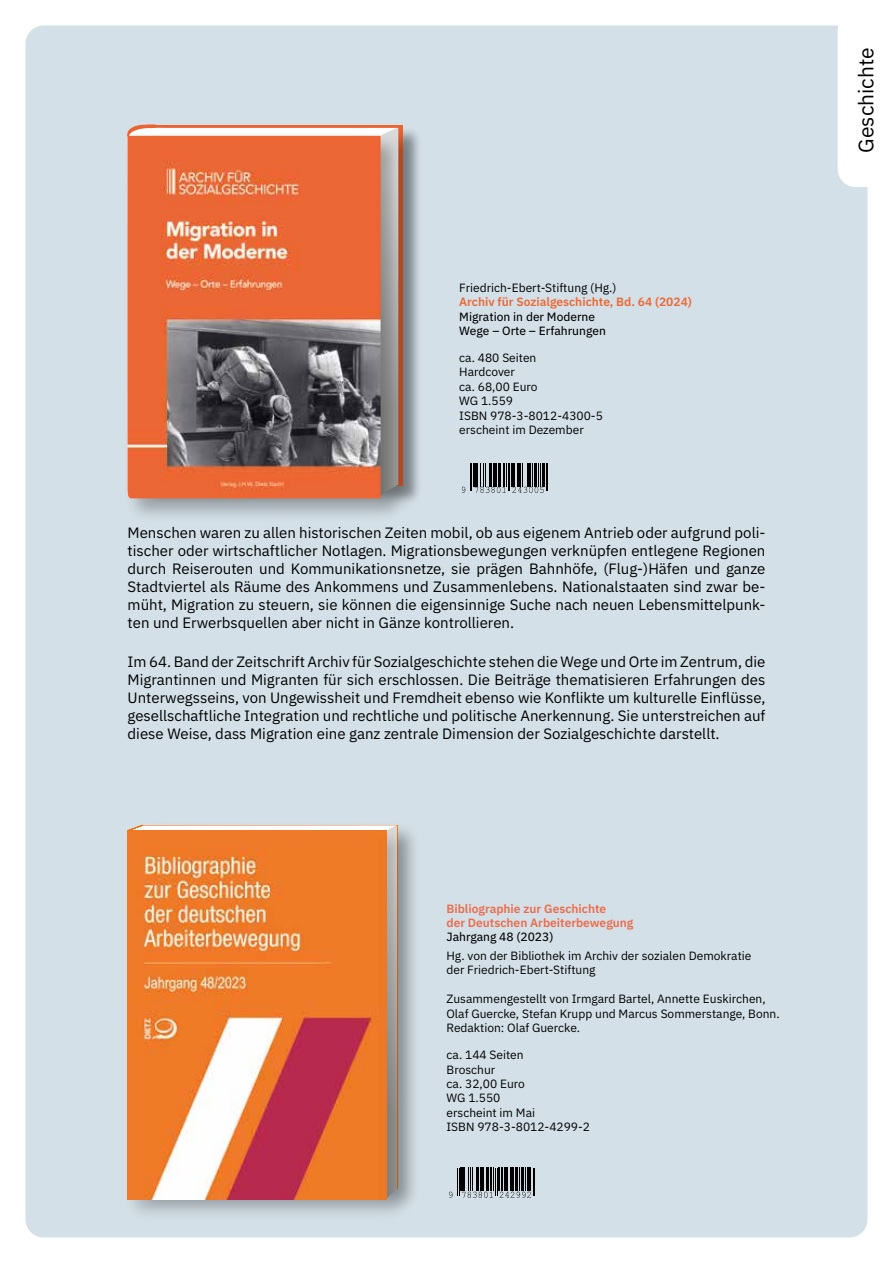
<style>
.page{position:relative;width:893px;height:1263px;background:#fff}
.page>*{position:absolute;margin:0;border:0;box-sizing:border-box;transform-origin:0 0}
.t1{font:21px "IBM Plex Sans";color:#000}
.t2{font:15px/18px "IBM Plex Sans";color:#000;text-align:justify}
.t3{font:12px/14.4px "IBM Plex Sans";color:#000}
.t4{font:12px/14.4px "IBM Plex Sans Text";color:#000}
.t5{font:600 12px/14.4px "IBM Plex Sans";color:#ed6a4b}
.t6{font:600 12px "IBM Plex Sans";color:#ec6734}
</style>
<div class="page">
<div style="left:26px;top:26px;width:841px;height:1211px;background:#d4e0e7;border-radius:18px"></div>
<div style="left:838px;top:13px;width:55px;height:174px;background:#fff;border-radius:18px"></div>
<svg style="left:449px;top:1168px;width:86px;height:30px"></svg>
<div style="left:381px;top:822px;width:40px;height:398px;background:#000;opacity:.21"></div>
<div style="left:122px;top:825px;width:288px;height:397px;background:#000;opacity:.21"></div>
<svg style="left:127px;top:825px;width:270px;height:374px;background:#e6844e"></svg>
<svg style="left:462px;top:463px;width:86px;height:30px"></svg>
<div style="left:375px;top:126px;width:48px;height:393px;background:#000;opacity:.28"></div>
<div style="left:124px;top:132px;width:281px;height:391px;background:#000;opacity:.28"></div>
<img style="left:128px;top:136px;width:253px;height:362px">
<p class="t3" style="left:459px;top:279px;width:159px">Friedrich-Ebert-Stiftung (Hg.)</p>
<p class="t6" style="left:459px;top:292px;width:234px">Archiv für Sozialgeschichte, Bd. 64 (2024)</p>
<p class="t4" style="left:459px;top:308px;width:148px">Migration in der Moderne<br>Wege – Orte – Erfahrungen</p>
<p class="t3" style="left:459px;top:350px;width:145px">ca. 480 Seiten<br>Hardcover<br>ca. 68,00 Euro<br>WG 1.559<br>ISBN 978-3-8012-4300-5 erscheint im Dezember</p>
<p class="t2" style="left:128px;top:522px;width:639px">Menschen waren zu allen historischen Zeiten mobil, ob aus eigenem Antrieb oder aufgrund poli&shy;tischer oder wirtschaftlicher Notlagen. Migrationsbewegungen verknüpfen entlegene Regionen durch Reiserouten und Kommunikationsnetze, sie prägen Bahnhöfe, (Flug-)Häfen und ganze Stadtviertel als Räume des Ankommens und Zusammenlebens. Nationalstaaten sind zwar be&shy;müht, Migration zu steuern, sie können die eigensinnige Suche nach neuen Lebensmittelpunk&shy;ten und Erwerbsquellen aber nicht in Gänze kontrollieren.</p>
<p class="t2" style="left:128px;top:651px;width:639px">Im 64. Band der Zeitschrift Archiv für Sozialgeschichte stehen die Wege und Orte im Zentrum, die Migrantinnen und Migranten für sich erschlossen. Die Beiträge thematisieren Erfahrungen des Unterwegsseins, von Ungewissheit und Fremdheit ebenso wie Konflikte um kulturelle Einflüsse, gesellschaftliche Integration und rechtliche und politische Anerkennung. Sie unterstreichen auf diese Weise, dass Migration eine ganz zentrale Dimension der Sozialgeschichte darstellt.</p>
<p class="t5" style="left:446px;top:900px;width:188px">Bibliographie zur Geschichte<br>der Deutschen Arbeiterbewegung</p>
<p class="t4" style="left:446px;top:929px;width:108px">Jahrgang 48 (2023)</p>
<p class="t3" style="left:446px;top:947px;width:307px">Hg. von der Bibliothek im Archiv der sozialen Demokratie der Friedrich-Ebert-Stiftung</p>
<p class="t3" style="left:446px;top:991px;width:335px">Zusammengestellt von Irmgard Bartel, Annette Euskirchen,<br>Olaf Guercke, Stefan Krupp und Marcus Sommerstange, Bonn.<br>Redaktion: Olaf Guercke.</p>
<p class="t3" style="left:446px;top:1047px;width:145px">ca. 144 Seiten<br>Broschur<br>ca. 32,00 Euro<br>WG 1.550<br>erscheint im Mai<br>ISBN 978-3-8012-4299-2</p>
<h1 class="t1" style="left:850px;top:153px;width:107px;rotate:-90deg">Geschichte</h1>
</div>
